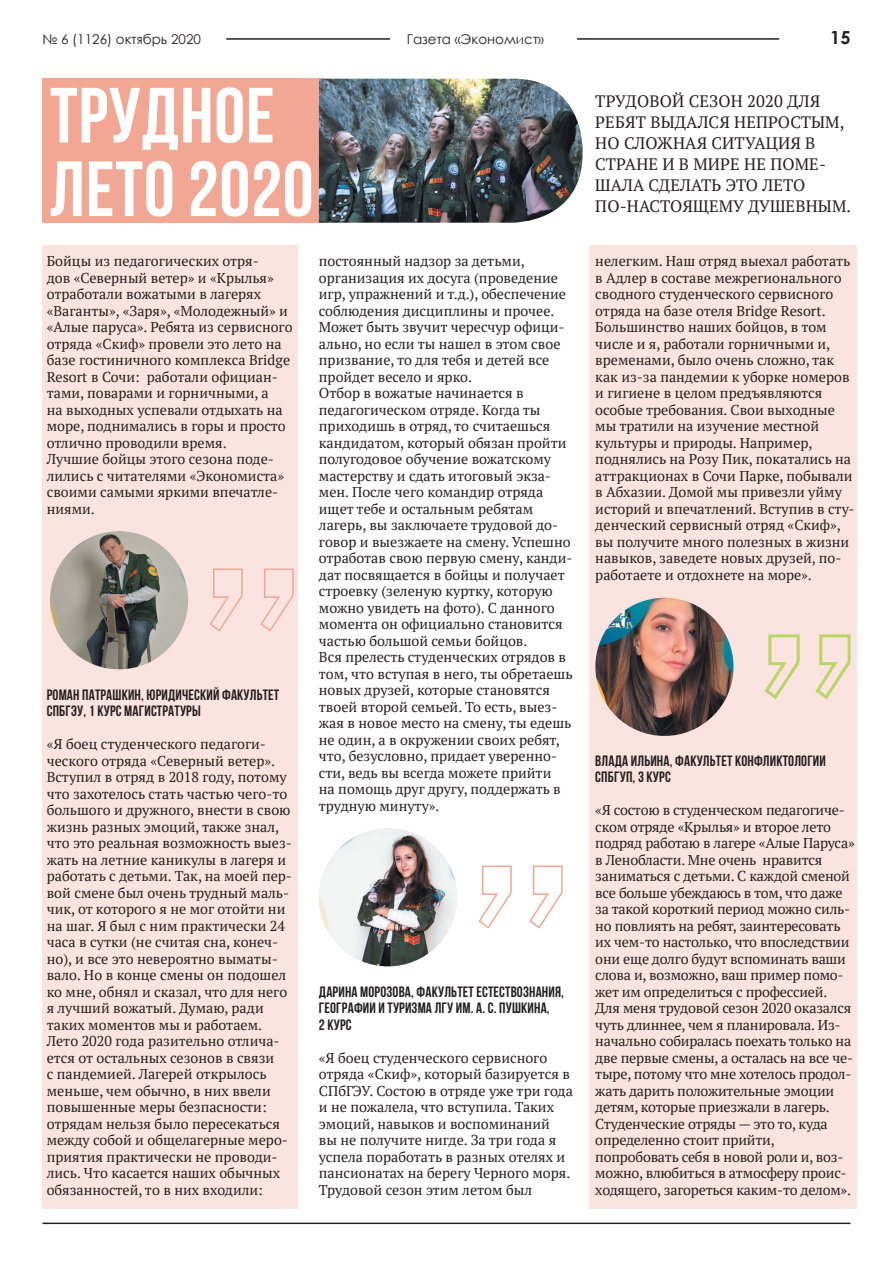
<style>
.page{position:relative;width:893px;height:1263px;background:#fff}
.page>*{position:absolute;margin:0;border:0;box-sizing:border-box;transform-origin:0 0}
.t1{font:700 78px "Bebas Neue";letter-spacing:.01em;color:#fff}
.t2{font:700 18px "Century Gothic";color:#231f20}
.t3{font:16.5px/21px "PT Serif";letter-spacing:.01em;color:#231f20}
.t4{font:700 15px/16.5px "Bebas Neue";letter-spacing:.01em;color:#231f20}
.t5{font:14.25px/16.5px "PT Serif";color:#231f20}
.t6{font:13.5px "Century Gothic";color:#231f20}
</style>
<div class="page">
<hr style="left:577px;top:38px;width:202px;height:2px;background:#231f20">
<hr style="left:226px;top:38px;width:164px;height:2px;background:#231f20">
<hr style="left:43px;top:1222px;width:807px;height:2px;background:#231f20">
<div style="left:43px;top:79px;width:280px;height:144px;background:#f2a794"></div>
<div style="left:43px;top:245px;width:255px;height:964px;background:#fbe4df"></div>
<div style="left:589px;top:245px;width:268px;height:964px;background:#fbe4df"></div>
<img style="left:50px;top:531px;width:138px;height:138px;border-radius:69px">
<img style="left:319px;top:828px;width:138px;height:138px;border-radius:69px">
<img style="left:595px;top:598px;width:138px;height:138px;border-radius:69px">
<svg style="left:209px;top:568px;width:85px;height:64px"></svg>
<svg style="left:478px;top:865px;width:85px;height:64px"></svg>
<svg style="left:764px;top:634px;width:87px;height:65px"></svg>
<img style="left:319px;top:79px;width:264px;height:144px">
<p class="t6" style="left:43px;top:30px;width:160px">№ 6 (1126) октябрь 2020</p>
<p class="t6" style="left:407px;top:30px;width:139px">Газета «Экономист»</p>
<p class="t2" style="left:830px;top:24px;width:22px">15</p>
<p class="t1" style="left:50px;top:73px;width:226px">Трудное</p>
<p class="t1" style="left:50px;top:146px;width:265px">лето 2020</p>
<p class="t5" style="left:47px;top:254px;width:247px">Бойцы из педагогических отря-<br>дов «Северный ветер» и «Крылья» отработали вожатыми в лагерях «Ваганты», «Заря», «Молодежный» и «Алые паруса». Ребята из сервисного отряда «Скиф» провели это лето на базе гостиничного комплекса Bridge<br>Resort в Сочи: работали официан&shy;тами, поварами и горничными, а<br>на выходных успевали отдыхать на море, поднимались в горы и просто отлично проводили время.</p>
<p class="t5" style="left:47px;top:452px;width:239px">Лучшие бойцы этого сезона поде&shy;лились с читателями «Экономиста» своими самыми яркими впечатле&shy;ниями.</p>
<p class="t4" style="left:47px;top:686px;width:234px">Роман Патрашкин, юридический факультет<br>СПбГЭУ, 1 курс магистратуры</p>
<p class="t5" style="left:47px;top:737px;width:247px">«Я боец студенческого педагоги&shy;ческого отряда «Северный ветер».<br>Вступил в отряд в 2018 году, потому что захотелось стать частью чего-то большого и дружного, внести в свою жизнь разных эмоций, также знал, что это реальная возможность выез&shy;жать на летние каникулы в лагеря и работать с детьми. Так, на моей пер&shy;вой смене был очень трудный маль&shy;чик, от которого я не мог отойти ни на шаг. Я был с ним практически 24 часа в сутки (не считая сна, конеч&shy;но), и все это невероятно выматы&shy;вало. Но в конце смены он подошел ко мне, обнял и сказал, что для него я лучший вожатый. Думаю, ради таких моментов мы и работаем.</p>
<p class="t5" style="left:47px;top:1034px;width:243px">Лето 2020 года разительно отлича&shy;ется от остальных сезонов в связи<br>с пандемией. Лагерей открылось меньше, чем обычно, в них ввели повышенные меры безпасности: отрядам нельзя было пересекаться между собой и общелагерные меро&shy;приятия практически не проводи&shy;лись. Что касается наших обычных обязанностей, то в них входили:</p>
<p class="t5" style="left:319px;top:254px;width:249px">постоянный надзор за детьми, организация их досуга (проведение игр, упражнений и т.д.), обеспечение соблюдения дисциплины и прочее.<br>Может быть звучит чересчур офици&shy;ально, но если ты нашел в этом свое призвание, то для тебя и детей все пройдет весело и ярко.</p>
<p class="t5" style="left:319px;top:386px;width:255px">Отбор в вожатые начинается в педагогическом отряде. Когда ты приходишь в отряд, то считаешься кандидатом, который обязан пройти полугодовое обучение вожатскому мастерству и сдать итоговый экза&shy;мен. После чего командир отряда ищет тебе и остальным ребятам лагерь, вы заключаете трудовой до&shy;говор и выезжаете на смену. Успешно отработав свою первую смену, канди&shy;дат посвящается в бойцы и получает строевку (зеленую куртку, которую можно увидеть на фото). С данного момента он официально становится частью большой семьи бойцов.</p>
<p class="t5" style="left:319px;top:650px;width:255px">Вся прелесть студенческих отрядов в том, что вступая в него, ты обретаешь новых друзей, которые становятся твоей второй семьей. То есть, выез&shy;жая в новое место на смену, ты едешь не один, а в окружении своих ребят, что, безусловно, придает уверенно&shy;сти, ведь вы всегда можете прийти<br>на помощь друг другу, поддержать в трудную минуту».</p>
<p class="t4" style="left:319px;top:983px;width:247px">Дарина Морозова, факультет естествознания, географии и туризма ЛГУ им. А. С. Пушкина,<br>2 курс</p>
<p class="t5" style="left:319px;top:1050px;width:256px">«Я боец студенческого сервисного отряда «Скиф», который базируется в СПбГЭУ. Состою в отряде уже три года и не пожалела, что вступила. Таких эмоций, навыков и воспоминаний<br>вы не получите нигде. За три года я успела поработать в разных отелях и пансионатах на берегу Черного моря.<br>Трудовой сезон этим летом был</p>
<p class="t3" style="left:595px;top:92px;width:257px">ТРУДОВОЙ СЕЗОН 2020 ДЛЯ<br>РЕБЯТ ВЫДАЛСЯ НЕПРОСТЫМ,<br>НО СЛОЖНАЯ СИТУАЦИЯ В<br>СТРАНЕ И В МИРЕ НЕ ПОМЕ-<br>ШАЛА СДЕЛАТЬ ЭТО ЛЕТО<br>ПО-НАСТОЯЩЕМУ ДУШЕВНЫМ.</p>
<p class="t5" style="left:595px;top:254px;width:261px">нелегким. Наш отряд выехал работать в Адлер в составе межрегионального сводного студенческого сервисного отряда на базе отеля Bridge Resort.<br>Большинство наших бойцов, в том числе и я, работали горничными и, временами, было очень сложно, так как из-за пандемии к уборке номеров и гигиене в целом предъявляются особые требования. Свои выходные мы тратили на изучение местной культуры и природы. Например, поднялись на Розу Пик, покатались на аттракционах в Сочи Парке, побывали в Абхазии. Домой мы привезли уйму историй и впечатлений. Вступив в сту&shy;денческий сервисный отряд «Скиф», вы получите много полезных в жизни навыков, заведете новых друзей, по&shy;работаете и отдохнете на море».</p>
<p class="t4" style="left:595px;top:752px;width:232px">Влада Ильина, факультет конфликтологии<br>СПбГУП, 3 курс</p>
<p class="t5" style="left:595px;top:803px;width:261px">«Я состою в студенческом педагогиче&shy;ском отряде «Крылья» и второе лето подряд работаю в лагере «Алые Паруса» в Ленобласти. Мне очень нравится заниматься с детьми. С каждой сменой все больше убеждаюсь в том, что даже за такой короткий период можно силь&shy;но повлиять на ребят, заинтересовать их чем-то настолько, что впоследствии они еще долго будут вспоминать ваши слова и, возможно, ваш пример помо&shy;жет им определиться с профессией.<br>Для меня трудовой сезон 2020 оказался чуть длиннее, чем я планировала. Из&shy;начально собиралась поехать только на две первые смены, а осталась на все че&shy;тыре, потому что мне хотелось продол&shy;жать дарить положительные эмоции детям, которые приезжали в лагерь.</p>
<p class="t5" style="left:595px;top:1116px;width:234px">Студенческие отряды — это то, куда определенно стоит прийти,</p>
<p class="t5" style="left:595px;top:1149px;width:257px">попробовать себя в новой роли и, воз&shy;можно, влюбиться в атмосферу проис&shy;ходящего, загореться каким-то делом».</p>
</div>
